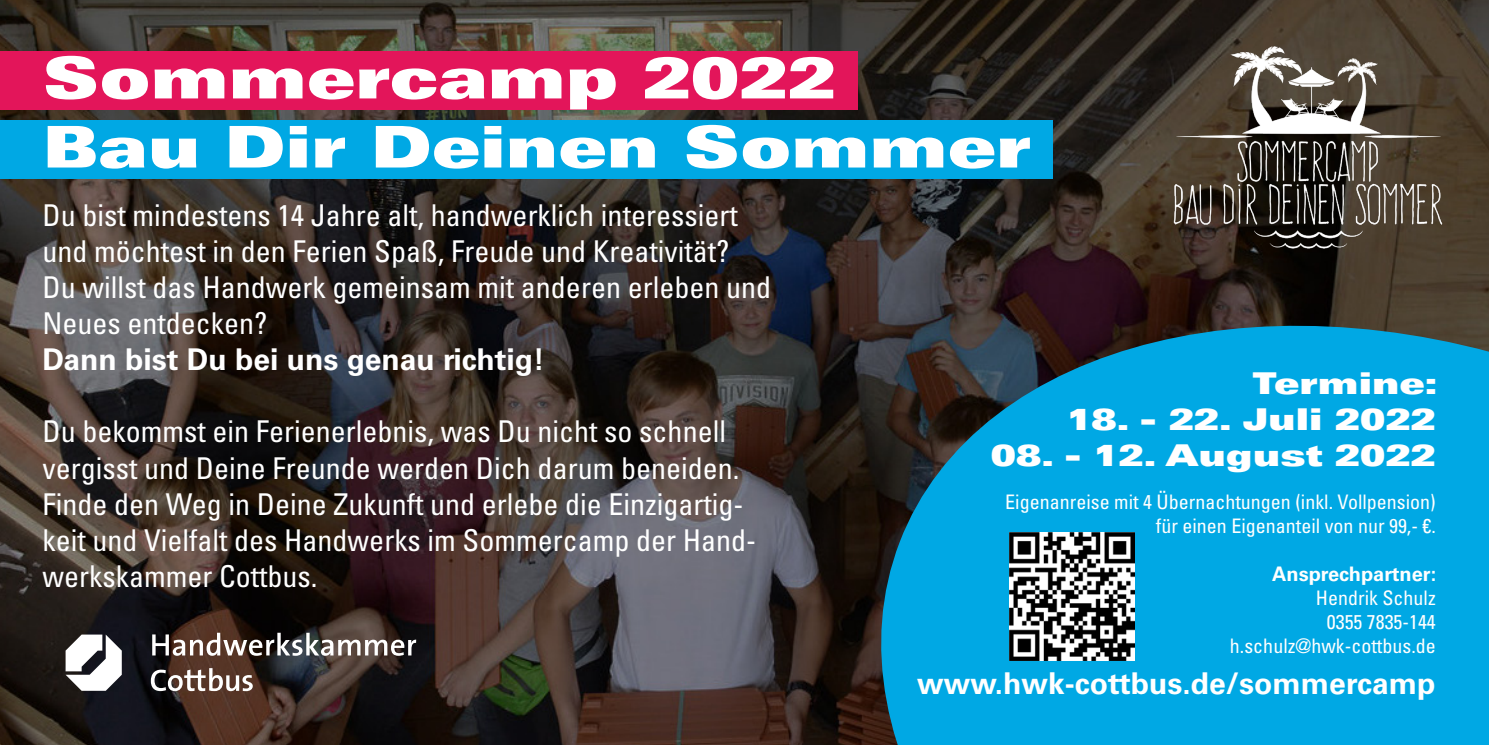
<style>
.page{position:relative;width:1489px;height:745px;background:#fff}
.page>*{position:absolute;margin:0;border:0;box-sizing:border-box;transform-origin:0 0}
.t1{font:57.5px "Univers LT Std X Black Ex";color:#fff}
.t2{font:condensed 30px/36px "Univers LT Std";color:#fff}
.t3{font:700 30px "Univers LT Std";color:#fff}
.t4{font:30px "Univers LT Std X Black Ex";color:#fff}
.t5{font:condensed 20px/24px "Univers LT Std";color:#fff;text-align:right}
.t6{font:700 20px "Univers LT Std";color:#fff}
</style>
<div class="page">
<img style="left:0;top:0;width:1488px;height:744px">
<svg style="left:821px;top:266px;width:667px;height:478px;background:#0e7ea7"></svg>
<div style="left:0;top:51px;width:857px;height:58px;background:#e3155a"></div>
<div style="left:0;top:120px;width:1052px;height:58px;background:#00a8e4"></div>
<svg style="left:152px;top:632px;width:264px;height:23px"></svg>
<svg style="left:151px;top:667px;width:102px;height:23px"></svg>
<svg style="left:66px;top:634px;width:56px;height:56px"></svg>
<img style="left:1172px;top:42px;width:270px;height:220px">
<img style="left:1009px;top:531px;width:125px;height:129px">
<p class="t1" style="left:43px;top:44px;width:794px">Sommercamp 2022</p>
<p class="t1" style="left:43px;top:113px;width:990px">Bau Dir Deinen Sommer</p>
<p class="t2" style="left:43px;top:197px;width:696px">Du bist mindestens 14 Jahre alt, handwerklich interessiert und möchtest in den Ferien Spaß, Freude und Kreativität?</p>
<p class="t2" style="left:43px;top:269px;width:730px">Du willst das Handwerk gemeinsam mit anderen erleben und<br>Neues entdecken?</p>
<p class="t3" style="left:43px;top:342px;width:503px">Dann bist Du bei uns genau richtig!</p>
<p class="t4" style="left:1252px;top:365px;width:186px">Termine:</p>
<p class="t4" style="left:1066px;top:401px;width:371px">18. - 22. Juli 2022</p>
<p class="t4" style="left:990px;top:437px;width:446px">08. - 12. August 2022</p>
<p class="t2" style="left:43px;top:413px;width:698px">Du bekommst ein Ferienerlebnis, was Du nicht so schnell vergisst und Deine Freunde werden Dich darum beneiden.</p>
<p class="t2" style="left:43px;top:485px;width:715px">Finde den Weg in Deine Zukunft und erlebe die Einzigartig&shy;keit und Vielfalt des Handwerks im Sommercamp der Hand&shy;werkskammer Cottbus.</p>
<p class="t5" style="left:1005px;top:489px;width:432px">Eigenanreise mit 4 Übernachtungen (inkl. Vollpension) für einen Eigenanteil von nur 99,- €.</p>
<p class="t6" style="left:1271px;top:562px;width:166px">Ansprechpartner:</p>
<p class="t5" style="left:1315px;top:585px;width:121px">Hendrik Schulz</p>
<p class="t5" style="left:1326px;top:609px;width:110px">0355 7835-144</p>
<p class="t5" style="left:1229px;top:633px;width:207px">h.schulz@hwk-cottbus.de</p>
<p class="t3" style="left:917px;top:666px;width:519px">www.hwk-cottbus.de/sommercamp</p>
</div>
